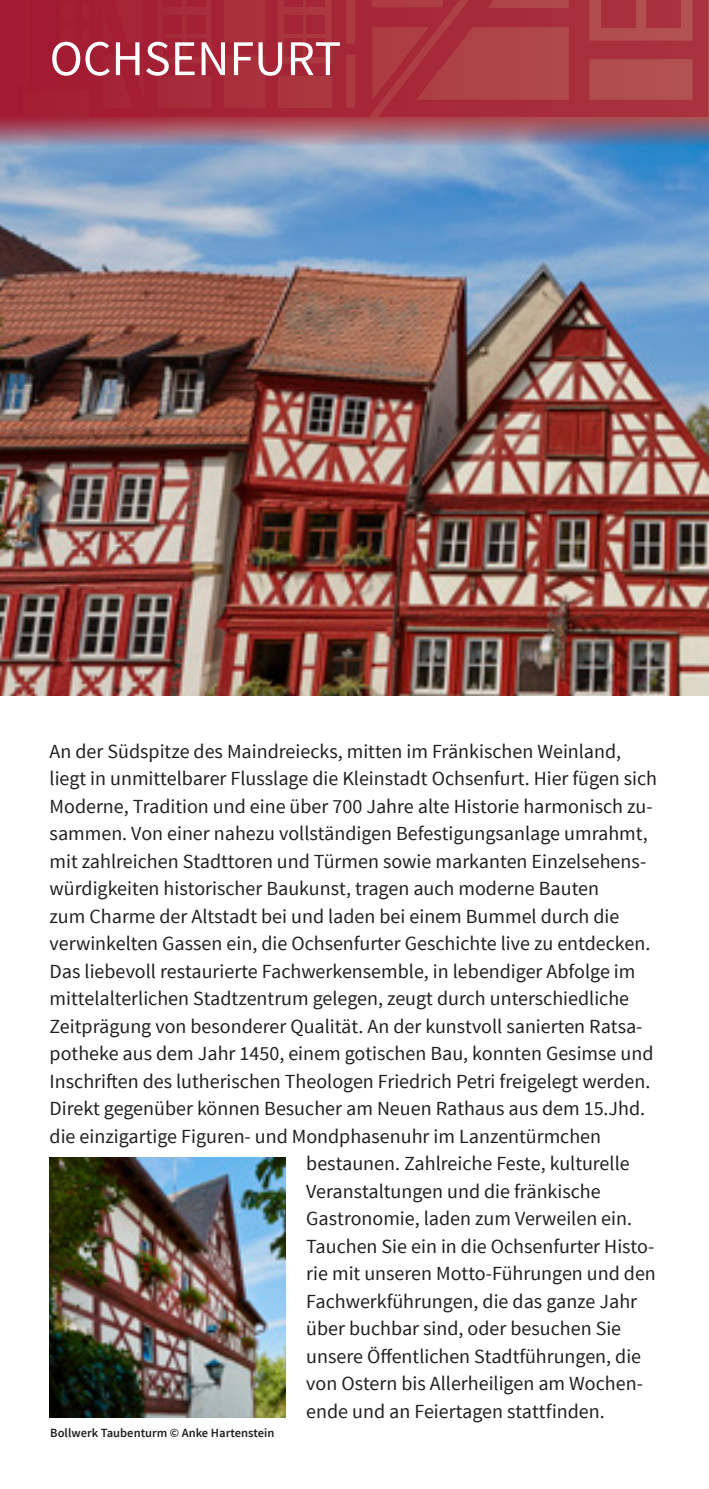
<style>
.page{position:relative;width:709px;height:1489px;background:#fff}
.page>*{position:absolute;margin:0;border:0;box-sizing:border-box;transform-origin:0 0}
.t1{font:50px "Source Sans Pro";color:#fff}
.t2{font:20px "Source Sans Pro";color:#231f20}
.t3{font:600 12.5px "Source Sans Pro";color:#231f20}
</style>
<div class="page">
<img style="left:0;top:145px;width:709px;height:550px">
<svg style="left:0;top:0;width:709px;height:145px;background:#98697e"></svg>
<svg style="left:0;top:0;width:370px;height:117px;background:#a52436"></svg>
<svg style="left:370px;top:0;width:338px;height:117px;background:#ab3a42"></svg>
<div style="left:187px;top:38px;width:19px;height:18px;background:#a32134"></div>
<div style="left:284px;top:38px;width:18px;height:18px;background:#a52536"></div>
<div style="left:187px;top:15px;width:19px;height:18px;background:#a32134"></div>
<div style="left:163px;top:0;width:19px;height:7px;background:#a32034"></div>
<div style="left:163px;top:15px;width:19px;height:18px;background:#a32034"></div>
<div style="left:163px;top:38px;width:19px;height:18px;background:#a32034"></div>
<div style="left:284px;top:15px;width:18px;height:18px;background:#a52536"></div>
<div style="left:307px;top:38px;width:18px;height:18px;background:#a52637"></div>
<div style="left:284px;top:0;width:18px;height:7px;background:#a52536"></div>
<div style="left:307px;top:0;width:18px;height:7px;background:#a52637"></div>
<div style="left:307px;top:15px;width:18px;height:18px;background:#a52637"></div>
<div style="left:187px;top:0;width:19px;height:7px;background:#a32134"></div>
<img style="left:50px;top:1157px;width:235px;height:259px">
<p class="t1" style="left:50px;top:28px;width:293px">OCHSENFURT</p>
<p class="t2" style="left:50px;top:738px;width:573px">An der Südspitze des Maindreiecks, mitten im Fränkischen Weinland,</p>
<p class="t2" style="left:50px;top:766px;width:609px">liegt in unmittelbarer Flusslage die Kleinstadt Ochsenfurt. Hier fügen sich</p>
<p class="t2" style="left:50px;top:793px;width:604px">Moderne, Tradition und eine über 700 Jahre alte Historie harmonisch zu-</p>
<p class="t2" style="left:50px;top:821px;width:599px">sammen. Von einer nahezu vollständigen Befestigungsanlage umrahmt,</p>
<p class="t2" style="left:50px;top:848px;width:598px">mit zahlreichen Stadttoren und Türmen sowie markanten Einzelsehens-</p>
<p class="t2" style="left:50px;top:876px;width:551px">würdigkeiten historischer Baukunst, tragen auch moderne Bauten</p>
<p class="t2" style="left:50px;top:903px;width:571px">zum Charme der Altstadt bei und laden bei einem Bummel durch die</p>
<p class="t2" style="left:50px;top:931px;width:602px">verwinkelten Gassen ein, die Ochsenfurter Geschichte live zu entdecken.</p>
<p class="t2" style="left:50px;top:958px;width:587px">Das liebevoll restaurierte Fachwerkensemble, in lebendiger Abfolge im</p>
<p class="t2" style="left:50px;top:986px;width:581px">mittelalterlichen Stadtzentrum gelegen, zeugt durch unterschiedliche</p>
<p class="t2" style="left:50px;top:1013px;width:594px">Zeitprägung von besonderer Qualität. An der kunstvoll sanierten Ratsa-</p>
<p class="t2" style="left:50px;top:1041px;width:605px">potheke aus dem Jahr 1450, einem gotischen Bau, konnten Gesimse und</p>
<p class="t2" style="left:50px;top:1068px;width:602px">Inschriften des lutherischen Theologen Friedrich Petri freigelegt werden.</p>
<p class="t2" style="left:50px;top:1096px;width:597px">Direkt gegenüber können Besucher am Neuen Rathaus aus dem 15.Jhd.</p>
<p class="t2" style="left:50px;top:1123px;width:553px">die einzigartige Figuren- und Mondphasenuhr im Lanzentürmchen</p>
<p class="t2" style="left:306px;top:1151px;width:325px">bestaunen. Zahlreiche Feste, kulturelle</p>
<p class="t2" style="left:306px;top:1178px;width:296px">Veranstaltungen und die fränkische</p>
<p class="t2" style="left:306px;top:1206px;width:327px">Gastronomie, laden zum Verweilen ein.</p>
<p class="t2" style="left:306px;top:1233px;width:349px">Tauchen Sie ein in die Ochsenfurter Histo-</p>
<p class="t2" style="left:306px;top:1261px;width:351px">rie mit unseren Motto-Führungen und den</p>
<p class="t2" style="left:306px;top:1288px;width:332px">Fachwerkführungen, die das ganze Jahr</p>
<p class="t2" style="left:306px;top:1316px;width:316px">über buchbar sind, oder besuchen Sie</p>
<p class="t2" style="left:306px;top:1343px;width:336px">unsere Öffentlichen Stadtführungen, die</p>
<p class="t2" style="left:306px;top:1371px;width:338px">von Ostern bis Allerheiligen am Wochen-</p>
<p class="t2" style="left:306px;top:1398px;width:300px">ende und an Feiertagen stattfinden.</p>
<p class="t3" style="left:50px;top:1424px;width:226px">Bollwerk Taubenturm © Anke Hartenstein</p>
</div>
